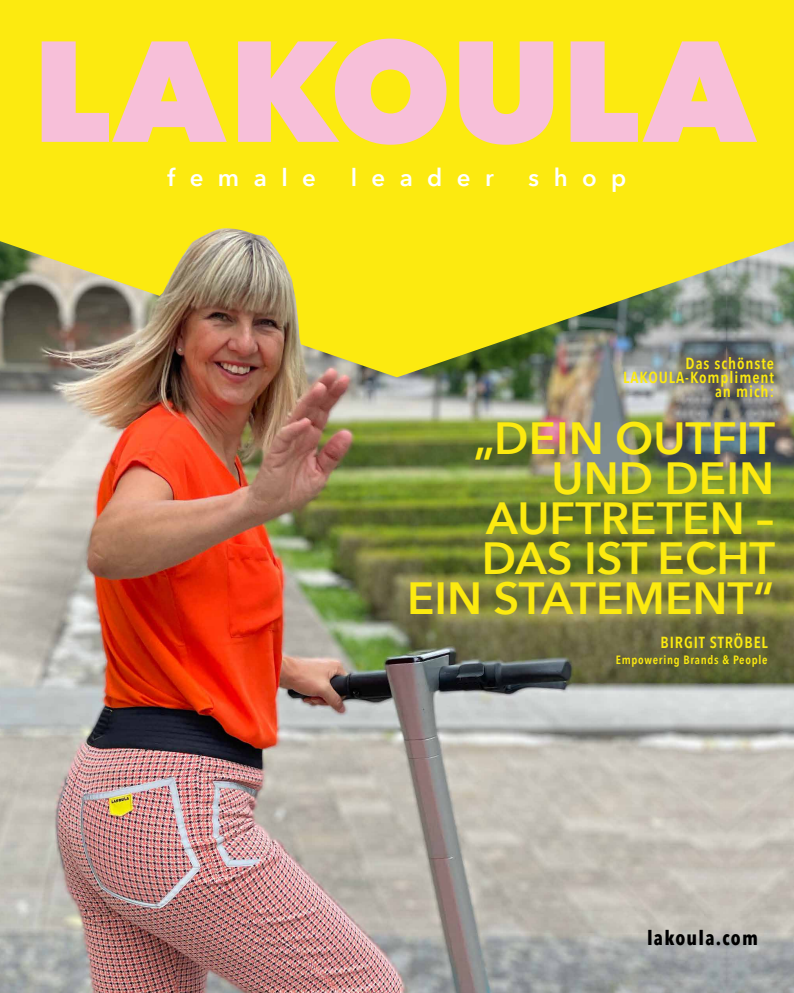
<style>
.page{position:relative;width:794px;height:993px;background:#fff}
.page>*{position:absolute;margin:0;border:0;box-sizing:border-box;transform-origin:0 0}
.t1{font:800 141.8px "Avenir Next";letter-spacing:.015em;color:#f7bfd9}
.t2{font:600 45px/40px "Avenir Next";color:#fcea10;text-align:right}
.t3{font:600 24px "Avenir Next";letter-spacing:.6em;color:#fff}
.t4{font:700 20px "Avenir Next Condensed";letter-spacing:.06em;color:#000}
.t5{font:600 16px/14px "Avenir Next Condensed";letter-spacing:.06em;color:#fcea10;text-align:right}
.t6{font:600 12px "Avenir Next Condensed";letter-spacing:.06em;color:#fcea10}
</style>
<div class="page">
<img style="left:0;top:377px;width:727px;height:615px">
<img style="left:727px;top:377px;width:67px;height:615px">
<svg style="left:0;top:0;width:794px;height:377px;fill:#fcea10"></svg>
<img style="left:41px;top:228px;width:416px;height:422px">
<h1 class="t1" style="left:32px;top:4px;width:724px">LAKOULA</h1>
<p class="t3" style="left:168px;top:157px;width:150px">female</p>
<p class="t3" style="left:351px;top:157px;width:144px">leader</p>
<p class="t3" style="left:528px;top:157px;width:99px">shop</p>
<p class="t5" style="left:623px;top:356px;width:152px">Das schönste<br>LAKOULA-Kompliment an mich:</p>
<p class="t2" style="left:407px;top:416px;width:370px">„DEIN OUTFIT<br>UND DEIN<br>AUFTRETEN –<br>DAS IST ECHT<br>EIN STATEMENT“</p>
<p class="t5" style="left:660px;top:634px;width:109px">BIRGIT STRÖBEL</p>
<p class="t6" style="left:616px;top:649px;width:153px">Empowering Brands &amp; People</p>
<p class="t4" style="left:647px;top:925px;width:112px">lakoula.com</p>
</div>
